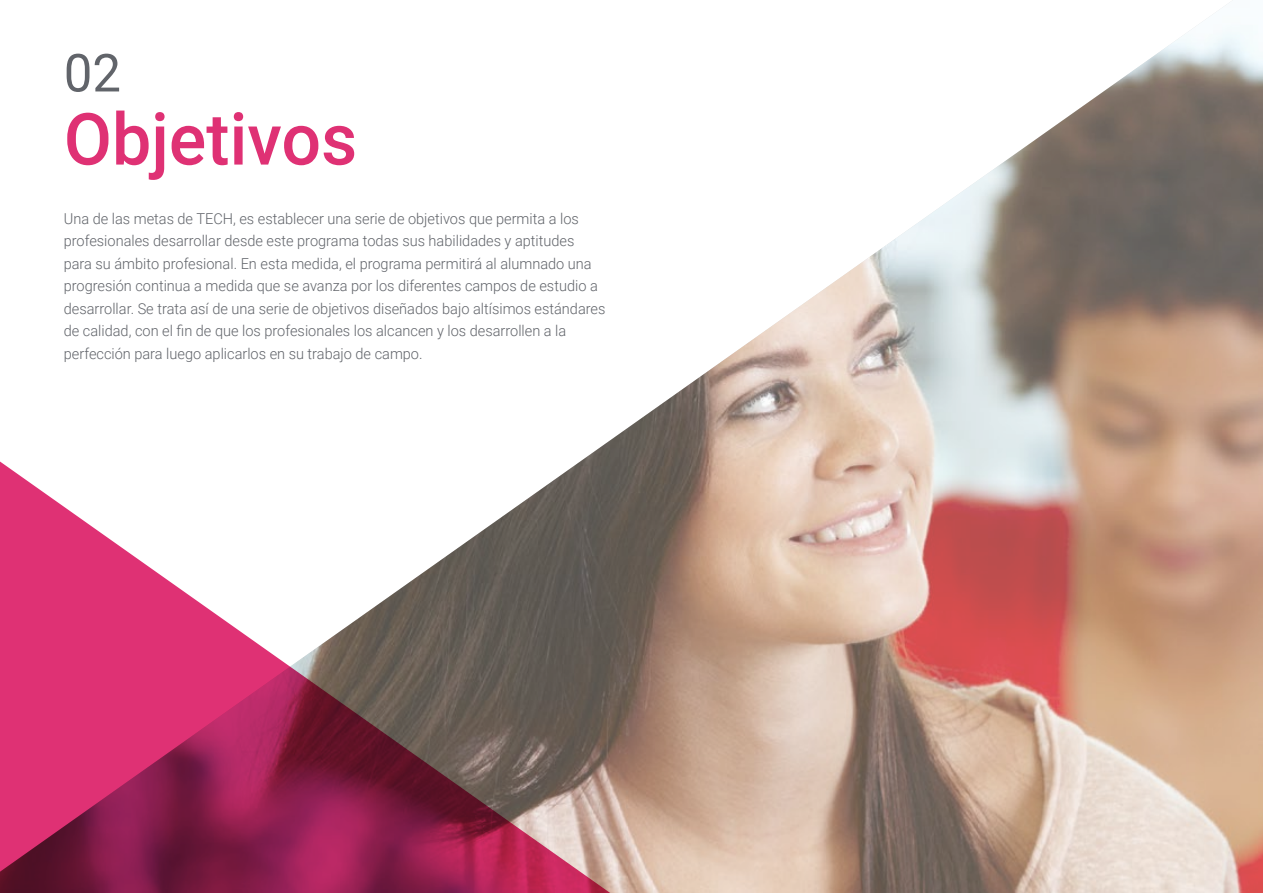
<style>
.page{position:relative;width:1263px;height:893px;background:#fff}
.page>*{position:absolute;margin:0;border:0;box-sizing:border-box;transform-origin:0 0}
.t1{font:500 72px "Roboto";color:#df3174}
.t2{font:52.5px "Roboto";color:#61646a}
.t3{font:300 15px/22.5px "Roboto";color:#61646a}
</style>
<div class="page">
<img style="left:602px;top:0;width:661px;height:893px">
<svg style="left:0;top:446px;width:640px;height:447px"></svg>
<h2 class="t2" style="left:64px;top:36px;width:59px">02</h2>
<h1 class="t1" style="left:64px;top:89px;width:295px">Objetivos</h1>
<p class="t3" style="left:64px;top:207px;width:543px">Una de las metas de TECH, es establecer una serie de objetivos que permita a los profesionales desarrollar desde este programa todas sus habilidades y aptitudes para su ámbito profesional. En esta medida, el programa permitirá al alumnado una progresión continua a medida que se avanza por los diferentes campos de estudio a desarrollar. Se trata así de una serie de objetivos diseñados bajo altísimos estándares de calidad, con el fin de que los profesionales los alcancen y los desarrollen a la perfección para luego aplicarlos en su trabajo de campo.</p>
</div>
